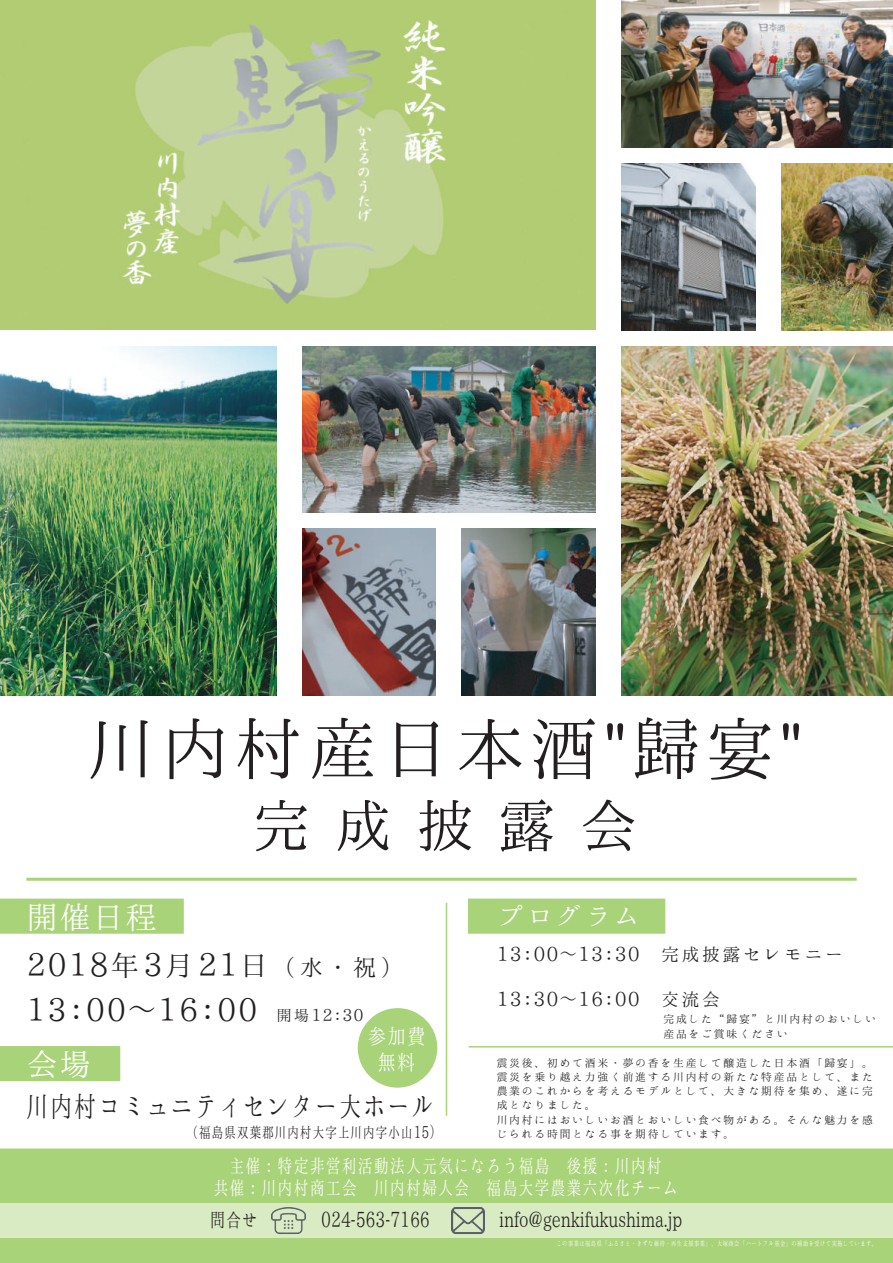
<style>
.page{position:relative;width:893px;height:1263px;background:#fff}
.page>*{position:absolute;margin:0;border:0;box-sizing:border-box;transform-origin:0 0}
.t1{font:70.2px "Honoka Mincho";letter-spacing:.05em;color:#231f20}
.t2{font:58.8px "Honoka Mincho";letter-spacing:.39em;color:#231f20}
.t3{font:31.5px/45px "Honoka Mincho";letter-spacing:.05em;color:#231f20}
.t4{font:31.5px "Hannari Mincho";color:#231f20;scale:.76 1}
.t5{font:31.5px "Honoka Mincho";letter-spacing:.05em;color:#fff}
.t6{font:23.25px/26.5px "Hannari Mincho";color:#fff;text-align:center;scale:.85 1}
.t7{font:21px/22.5px "Hannari Mincho";color:#fff;text-align:center;scale:.76 1}
.t8{font:21px "Honoka Mincho";color:#231f20;scale:.76 1}
.t9{font:21px "Hannari Mincho";color:#231f20;scale:.76 1}
.t10{font:19.5px "Honoka Mincho";letter-spacing:.05em;color:#231f20}
.t11{font:16.5px "Hannari Mincho";color:#231f20;scale:.76 1}
.t12{font:12px/14.2px "Hannari Mincho";letter-spacing:.05em;color:#231f20}
.t13{font:7.5px "Hannari Mincho";color:#fff;scale:.76 1}
.s1{font-family:"Hannari Mincho"}
.s2{font-family:"Hannari Mincho";font-size:25.5px}
.s3{font-family:"Hannari Mincho";font-size:16.5px}
.s4{font-size:16.5px}
.s5{font-family:"Honoka Mincho"}
</style>
<div class="page">
<img style="left:0;top:0;width:595px;height:330px">
<img style="left:0;top:346px;width:276px;height:349px">
<img style="left:462px;top:529px;width:133px;height:166px">
<img style="left:621px;top:0;width:272px;height:148px">
<img style="left:621px;top:346px;width:272px;height:349px">
<img style="left:621px;top:164px;width:134px;height:166px">
<img style="left:781px;top:164px;width:112px;height:166px">
<img style="left:302px;top:346px;width:293px;height:167px">
<img style="left:302px;top:529px;width:134px;height:166px">
<hr style="left:26px;top:878px;width:831px;height:3px;background:#a9d378">
<div style="left:0;top:1148px;width:893px;height:115px;background:#a9d378"></div>
<hr style="left:446px;top:903px;width:1px;height:213px;background:#a9d378">
<div style="left:0;top:899px;width:184px;height:35px;background:#a9d378"></div>
<div style="left:468px;top:899px;width:197px;height:35px;background:#a9d378;border:2px solid #a9d378"></div>
<div style="left:0;top:1046px;width:120px;height:35px;background:#a9d378"></div>
<div style="left:358px;top:1008px;width:79px;height:80px;background:#a9d378;border:2px solid #a9d378;border-radius:50%"></div>
<hr style="left:469px;top:1046px;width:424px;height:1px;background:#a9d378">
<div style="left:0;top:1203px;width:893px;height:34px;background:#d8ebc2"></div>
<img style="left:451px;top:1207px;width:34px;height:27px">
<img style="left:271px;top:1207px;width:34px;height:27px">
<h1 class="t1" style="left:86px;top:711px;width:718px">川内村産日本酒"歸宴"</h1>
<h2 class="t2" style="left:252px;top:794px;width:387px">完成披露会</h2>
<h3 class="t5" style="left:26px;top:900px;width:132px">開催日程</h3>
<h3 class="t5" style="left:497px;top:897px;width:145px">プログラム</h3>
<h3 class="t3" style="left:26px;top:943px;width:381px">2018<span class="s1">年</span>3<span class="s1">月</span>21<span class="s1">日</span><span class="s2">（水・祝）<br></span>13：00～16：00 <span class="s3">開場</span><span class="s4">12：30</span></h3>
<h3 class="t10" style="left:497px;top:943px;width:349px">13：00～13：30 <span class="s1">完成披露セレモニー</span></h3>
<h3 class="t10" style="left:497px;top:988px;width:227px">13：30～16：00 <span class="s1">交流会</span></h3>
<p class="t12" style="left:663px;top:1010px;width:215px;line-height:15px">完成した“歸宴”と川内村のおいしい産品をご賞味ください</p>
<p class="t12" style="left:497px;top:1055px;width:379px">震災後、初めて酒米・夢の香を生産して醸造した日本酒「歸宴」。震災を乗り越え力強く前進する川内村の新たな特産品として、また農業のこれからを考えるモデルとして、大きな期待を集め、遂に完成となりました。<br>川内村にはおいしいお酒とおいしい食べ物がある。そんな魅力を感じられる時間となる事を期待しています。</p>
<h3 class="t7" style="left:214px;top:1153px;width:614px">主催：特定非営利活動法人元気になろう福島 後援：川内村<br>共催：川内村商工会 川内村婦人会 福島大学農業六次化チーム</h3>
<h3 class="t9" style="left:210px;top:1208px;width:65px">問合せ</h3>
<h3 class="t8" style="left:321px;top:1208px;width:144px">024-563-7166</h3>
<h3 class="t8" style="left:499px;top:1208px;width:243px">info@genkifukushima.jp</h3>
<p class="t13" style="left:557px;top:1239px;width:424px">この事業は福島県「ふるさと・きずな維持・再生支援事業」、大塚商会「ハートフル基金」の補助を受けて実施しています。</p>
<h3 class="t6" style="left:368px;top:1021px;width:71px">参加費無料</h3>
<h3 class="t5" style="left:26px;top:1047px;width:66px">会場</h3>
<h3 class="t4" style="left:26px;top:1089px;width:540px">川内村コミュニティセンター大ホール</h3>
<h3 class="t11" style="left:187px;top:1123px;width:329px">（福島県双葉郡川内村大字上川内字小山<span class="s5">15）</span></h3>
</div>
